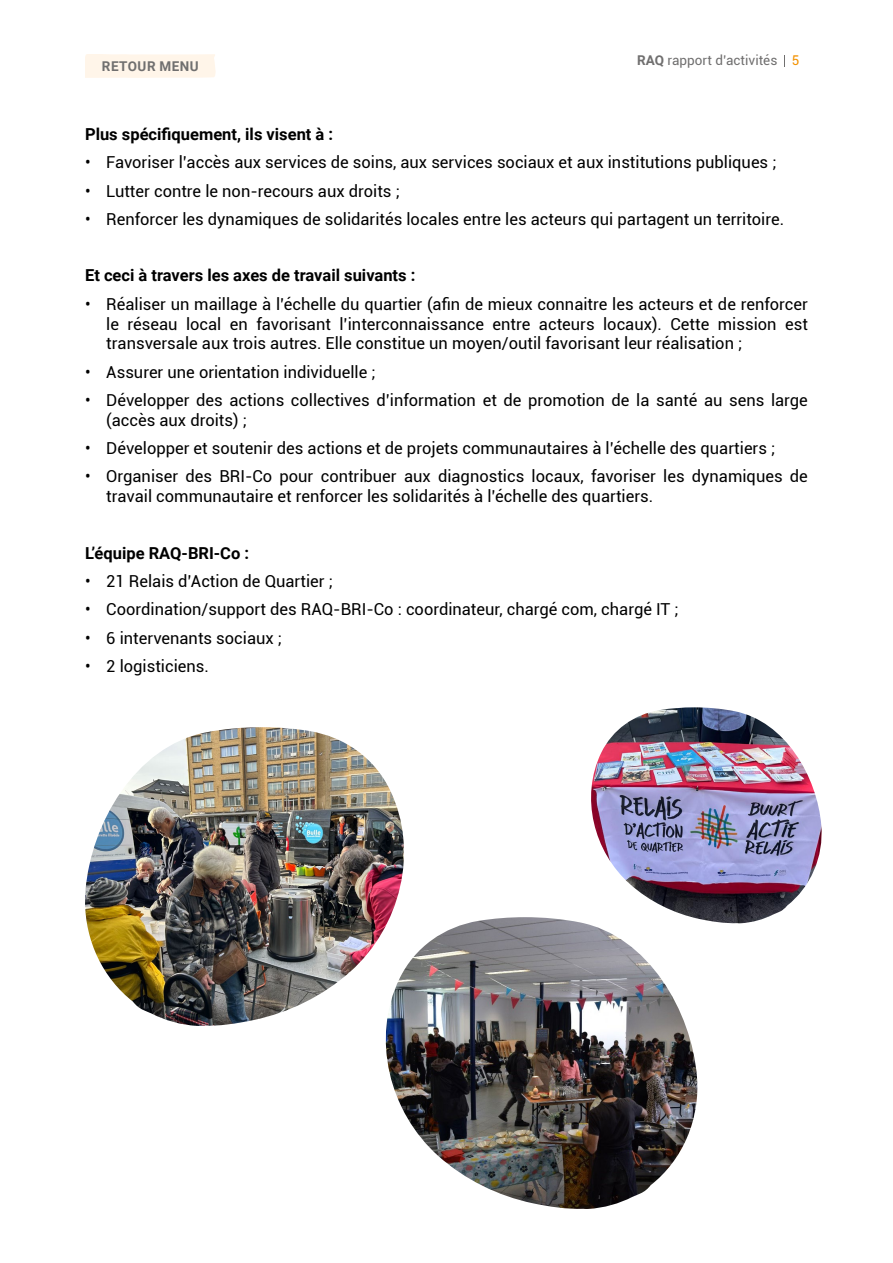
<style>
.page{position:relative;width:893px;height:1263px;background:#fff}
.page>*{position:absolute;margin:0;border:0;box-sizing:border-box;transform-origin:0 0}
.t1{font:16.5px/19.8px "Roboto";color:#000}
.corps_txt{font:700 16.5px "Roboto";color:#000}
.t2{font:13.5px "Roboto";color:#706f6f}
.t3{font:700 13.5px "Roboto";letter-spacing:.035em;color:#706f6f}
.s1{font-weight:700}
.s2{color:#f39200}
</style>
<div class="page">
<div style="left:85px;top:54px;width:131px;height:24px;background:#fff5e9"></div>
<svg style="left:784px;top:55px;width:1px;height:12px"></svg>
<img style="left:385px;top:917px;width:313px;height:292px">
<img style="left:85px;top:727px;width:321px;height:299px">
<img style="left:589px;top:707px;width:233px;height:216px">
<p class="t3" style="left:102px;top:57px;width:98px">RETOUR MENU</p>
<p class="t2" style="left:637px;top:51px;width:164px"><span class="s1">RAQ</span> rapport d’activités <span class="s2">5</span></p>
<p class="corps_txt" style="left:85px;top:123px;width:250px">Plus spécifiquement, ils visent à :</p>
<p class="t1" style="left:85px;top:152px;width:693px">• Favoriser l’accès aux services de soins, aux services sociaux et aux institutions publiques ;</p>
<p class="t1" style="left:85px;top:180px;width:316px">• Lutter contre le non-recours aux droits ;</p>
<p class="t1" style="left:85px;top:208px;width:701px">• Renforcer les dynamiques de solidarités locales entre les acteurs qui partagent un territoire.</p>
<p class="corps_txt" style="left:85px;top:264px;width:332px">Et ceci à travers les axes de travail suivants :</p>
<p class="t1" style="left:106px;top:293px;width:703px;text-align:justify;text-indent:-21px">• Réaliser un maillage à l’échelle du quartier (afin de mieux connaitre les acteurs et de renforcer le réseau local en favorisant l’interconnaissance entre acteurs locaux). Cette mission est transversale aux trois autres. Elle constitue un moyen/outil favorisant leur réalisation ;</p>
<p class="t1" style="left:85px;top:361px;width:292px">• Assurer une orientation individuelle ;</p>
<p class="t1" style="left:106px;top:390px;width:703px;text-indent:-21px">• Développer des actions collectives d’information et de promotion de la santé au sens large (accès aux droits) ;</p>
<p class="t1" style="left:85px;top:438px;width:692px">• Développer et soutenir des actions et de projets communautaires à l’échelle des quartiers ;</p>
<p class="t1" style="left:106px;top:466px;width:703px;text-indent:-21px">• Organiser des BRI-Co pour contribuer aux diagnostics locaux, favoriser les dynamiques de travail communautaire et renforcer les solidarités à l’échelle des quartiers.</p>
<p class="corps_txt" style="left:85px;top:541px;width:166px">L’équipe RAQ-BRI-Co :</p>
<p class="t1" style="left:85px;top:571px;width:249px">• 21 Relais d’Action de Quartier ;</p>
<p class="t1" style="left:85px;top:599px;width:595px">• Coordination/support des RAQ-BRI-Co : coordinateur, chargé com, chargé IT ;</p>
<p class="t1" style="left:85px;top:627px;width:199px">• 6 intervenants sociaux ;</p>
<p class="t1" style="left:85px;top:656px;width:125px">• 2 logisticiens.</p>
</div>
